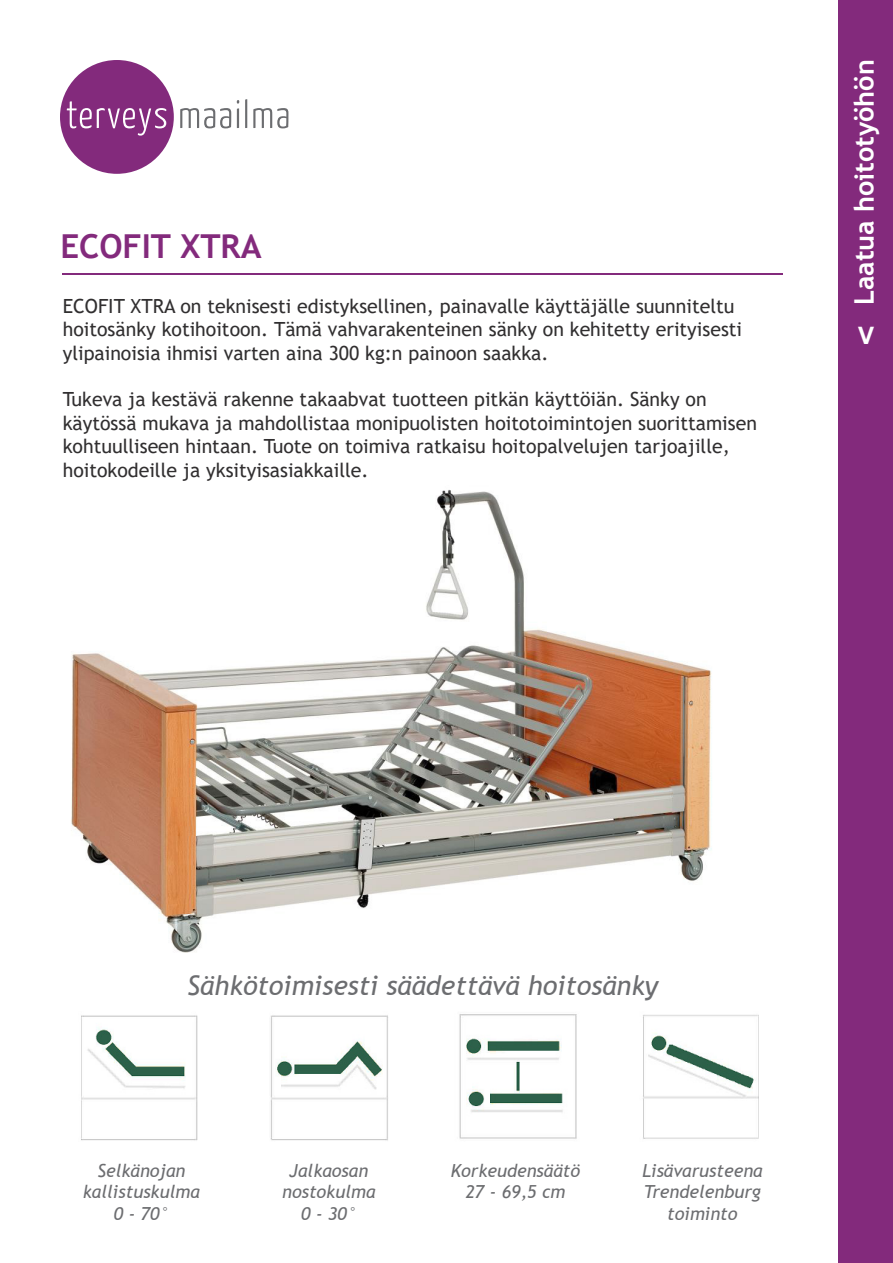
<style>
.page{position:relative;width:893px;height:1263px;background:#fff}
.page>*{position:absolute;margin:0;border:0;box-sizing:border-box;transform-origin:0 0}
.t1{font:700 33px "Trebuchet MS";color:#832a7c}
.t2{font:italic 27px "Trebuchet MS";color:#6c6d70}
.t3{font:700 27px "Trebuchet MS";color:#fff}
.t4{font:700 24px "Arial";color:#fff}
.t5{font:19.5px/23.4px "Trebuchet MS";color:#312f30}
.t6{font:italic 18px/21.6px "Trebuchet MS";color:#6c6d70;text-align:center}
</style>
<div class="page">
<img style="left:71px;top:428px;width:768px;height:603px">
<div style="left:839px;top:0;width:54px;height:1263px;background:#832a7c"></div>
<img style="left:79px;top:1011px;width:684px;height:130px">
<div style="left:60px;top:60px;width:114px;height:114px;background:#832a7c;border-radius:50%"></div>
<svg style="left:180px;top:99px;width:108px;height:29px"></svg>
<svg style="left:67px;top:101px;width:99px;height:35px"></svg>
<hr style="left:63px;top:273px;width:720px;height:1px;background:#832a7c">
<p class="t1" style="left:60px;top:226px;width:203px">ECOFIT XTRA</p>
<p class="t5" style="left:63px;top:294px;width:681px">ECOFIT XTRA on teknisesti edistyksellinen, painavalle käyttäjälle suunniteltu hoitosänky kotihoitoon. Tämä vahvarakenteinen sänky on kehitetty erityisesti ylipainoisia ihmisi varten aina 300 kg:n painoon saakka.</p>
<p class="t5" style="left:63px;top:388px;width:696px">Tukeva ja kestävä rakenne takaabvat tuotteen pitkän käyttöiän. Sänky on käytössä mukava ja mahdollistaa monipuolisten hoitotoimintojen suorittamisen kohtuulliseen hintaan. Tuote on toimiva ratkaisu hoitopalvelujen tarjoajille, hoitokodeille ja yksityisasiakkaille.</p>
<p class="t3" style="left:847px;top:305px;width:247px;rotate:-90deg">Laatua hoitotyöhön</p>
<p class="t4" style="left:858px;top:318px;width:18px">V</p>
<p class="t2" style="left:187px;top:969px;width:472px">Sähkötoimisesti säädettävä hoitosänky</p>
<p class="t6" style="left:83px;top:1160px;width:118px">Selkänojan kallistuskulma</p>
<p class="t6" style="left:114px;top:1203px;width:57px">0 - 70°</p>
<p class="t6" style="left:282px;top:1160px;width:95px">Jalkaosan nostokulma</p>
<p class="t6" style="left:301px;top:1203px;width:57px">0 - 30°</p>
<p class="t6" style="left:451px;top:1160px;width:131px">Korkeudensäätö</p>
<p class="t6" style="left:465px;top:1181px;width:101px">27 - 69,5 cm</p>
<p class="t6" style="left:642px;top:1160px;width:122px">Lisävarusteena<br>Trendelenburg toiminto</p>
</div>
